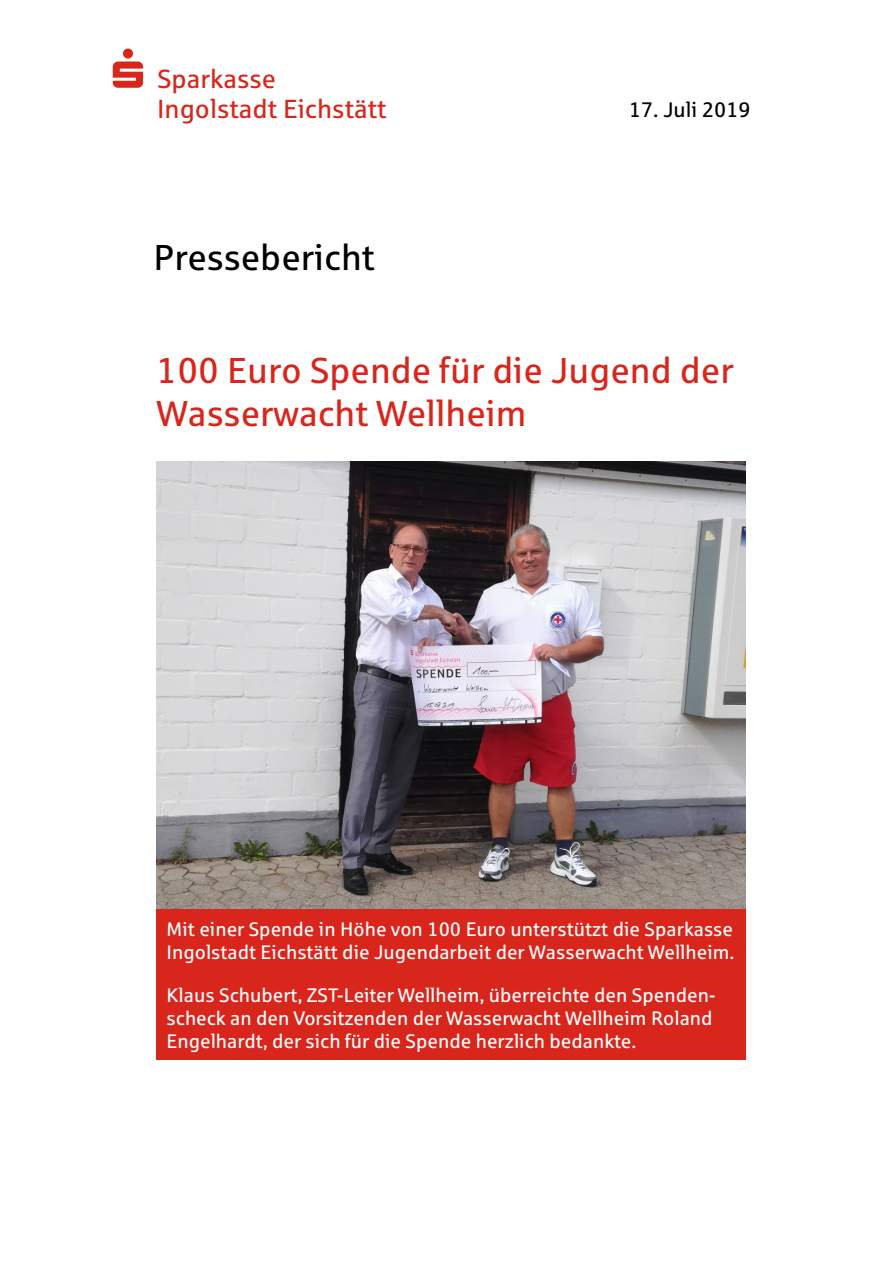
<style>
.page{position:relative;width:896px;height:1266px;background:#fff}
.page>*{position:absolute;margin:0;border:0;box-sizing:border-box;transform-origin:0 0}
.t1{font:36px/42.8px "Sparkasse Rg";color:#d9261c}
.t2{font:36px "Sparkasse Rg";color:#000}
.t3{font:26.1px "Sparkasse Rg";color:#d9261c}
.t4{font:21px "Sparkasse Rg";color:#000}
.t5{font:19.5px/23.1px "Sparkasse Rg";color:#fff}
</style>
<div class="page">
<div style="left:156px;top:884px;width:589px;height:176px;background:#d9261c"></div>
<svg style="left:113px;top:49px;width:30px;height:39px"></svg>
<img style="left:156px;top:461px;width:589px;height:447px">
<h2 class="t3" style="left:157px;top:68px;width:120px">Sparkasse</h2>
<h2 class="t3" style="left:157px;top:99px;width:231px">Ingolstadt Eichstätt</h2>
<h1 class="t2" style="left:153px;top:243px;width:223px">Pressebericht</h1>
<p class="t4" style="left:629px;top:101px;width:123px">17. Juli 2019</p>
<h1 class="t1" style="left:156px;top:352px;width:578px">100 Euro Spende für die Jugend der<br>Wasserwacht Wellheim</h1>
<p class="t5" style="left:167px;top:919px;width:569px">Mit einer Spende in Höhe von 100 Euro unterstützt die Sparkasse<br>Ingolstadt Eichstätt die Jugendarbeit der Wasserwacht Wellheim.</p>
<p class="t5" style="left:167px;top:985px;width:551px">Klaus Schubert, ZST-Leiter Wellheim, überreichte den Spenden&shy;scheck an den Vorsitzenden der Wasserwacht Wellheim Roland<br>Engelhardt, der sich für die Spende herzlich bedankte.</p>
</div>
